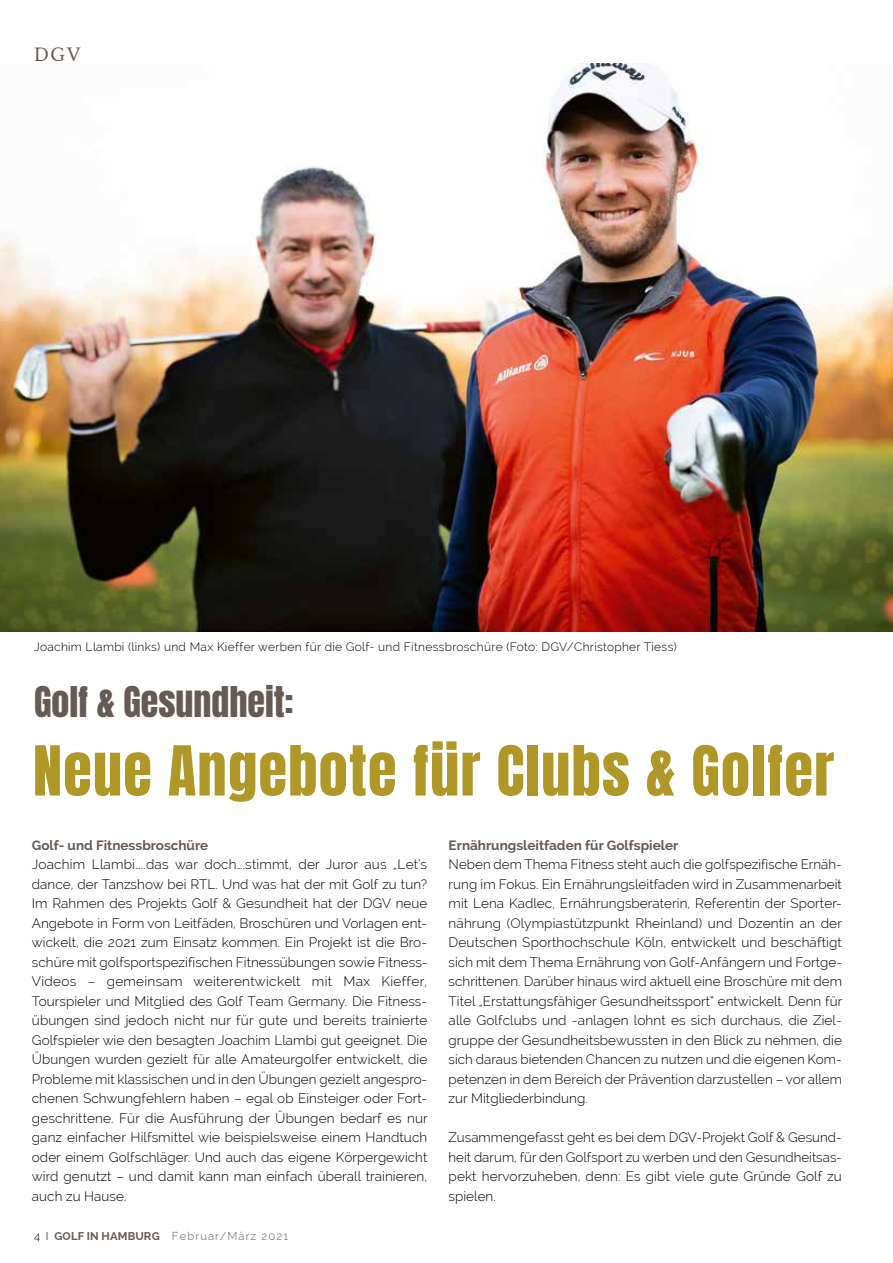
<style>
.page{position:relative;width:893px;height:1263px;background:#fff}
.page>*{position:absolute;margin:0;border:0;box-sizing:border-box;transform-origin:0 0}
.t1{font:58.5px "Anton";letter-spacing:.02em;color:#af9728}
.t2{font:36px "Anton";color:#655b54}
.t3{font:21px "Crimson";color:#655b54}
.t4{font:300 13.5px/19.5px "Raleway";letter-spacing:.005em;color:#000;text-align:justify}
.t5{font:700 13.5px "Raleway";color:#655b54}
.t6{font:300 12px "Raleway";letter-spacing:.025em;color:#000}
.t7{font:300 11.25px "Raleway";letter-spacing:.1em;color:#655b54}
.s1{color:#000}
.s2{font-weight:700}
</style>
<div class="page">
<img style="left:0;top:64px;width:893px;height:567px">
<h3 class="t3" style="left:34px;top:40px;width:49px">DGV</h3>
<p class="t6" style="left:34px;top:639px;width:644px">Joachim Llambi (links) und Max Kieffer werben für die Golf- und Fitnessbroschüre (Foto: DGV/Christopher Tiess)</p>
<h2 class="t2" style="left:34px;top:683px;width:261px">Golf &amp; Gesundheit:</h2>
<h1 class="t1" style="left:33px;top:741px;width:803px">Neue Angebote für Clubs &amp; Golfer</h1>
<p class="t5" style="left:32px;top:837px;width:178px">Golf- und Fitnessbroschüre</p>
<p class="t4" style="left:32px;top:855px;width:397px">Joachim Llambi…..das war doch….stimmt, der Juror aus „Let’s dance, der Tanzshow bei RTL. Und was hat der mit Golf zu tun?<br>Im Rahmen des Projekts Golf &amp; Gesundheit hat der DGV neue Angebote in Form von Leitfäden, Broschüren und Vorlagen ent&shy;wickelt, die 2021 zum Einsatz kommen. Ein Projekt ist die Bro&shy;schüre mit golfsportspezifischen Fitnessübungen sowie Fitness-Videos – gemeinsam weiterentwickelt mit Max Kieffer, Tourspieler und Mitglied des Golf Team Germany. Die Fitness&shy;übungen sind jedoch nicht nur für gute und bereits trainierte Golfspieler wie den besagten Joachim Llambi gut geeignet. Die Übungen wurden gezielt für alle Amateurgolfer entwickelt, die Probleme mit klassischen und in den Übungen gezielt angespro&shy;chenen Schwungfehlern haben – egal ob Einsteiger oder Fort&shy;geschrittene. Für die Ausführung der Übungen bedarf es nur ganz einfacher Hilfsmittel wie beispielsweise einem Handtuch oder einem Golfschläger. Und auch das eigene Körpergewicht wird genutzt – und damit kann man einfach überall trainieren, auch zu Hause.</p>
<p class="t7" style="left:34px;top:1229px;width:255px"><span class="s1">4 I</span> <span class="s2">GOLF IN HAMBURG</span> Februar/März 2021</p>
<p class="t5" style="left:449px;top:837px;width:231px">Ernährungsleitfaden für Golfspieler</p>
<p class="t4" style="left:449px;top:855px;width:395px">Neben dem Thema Fitness steht auch die golfspezifische Ernäh&shy;rung im Fokus. Ein Ernährungsleitfaden wird in Zusammenarbeit mit Lena Kadlec, Ernährungsberaterin, Referentin der Sporter&shy;nährung (Olympiastützpunkt Rheinland) und Dozentin an der Deutschen Sporthochschule Köln, entwickelt und beschäftigt sich mit dem Thema Ernährung von Golf-Anfängern und Fortge&shy;schrittenen. Darüber hinaus wird aktuell eine Broschüre mit dem Titel „Erstattungsfähiger Gesundheitssport“ entwickelt. Denn für alle Golfclubs und -anlagen lohnt es sich durchaus, die Ziel&shy;gruppe der Gesundheitsbewussten in den Blick zu nehmen, die sich daraus bietenden Chancen zu nutzen und die eigenen Kom&shy;petenzen in dem Bereich der Prävention darzustellen – vor allem zur Mitgliederbindung.</p>
<p class="t4" style="left:449px;top:1128px;width:395px">Zusammengefasst geht es bei dem DGV-Projekt Golf &amp; Gesund&shy;heit darum, für den Golfsport zu werben und den Gesundheitsas&shy;pekt hervorzuheben, denn: Es gibt viele gute Gründe Golf zu spielen.</p>
</div>
